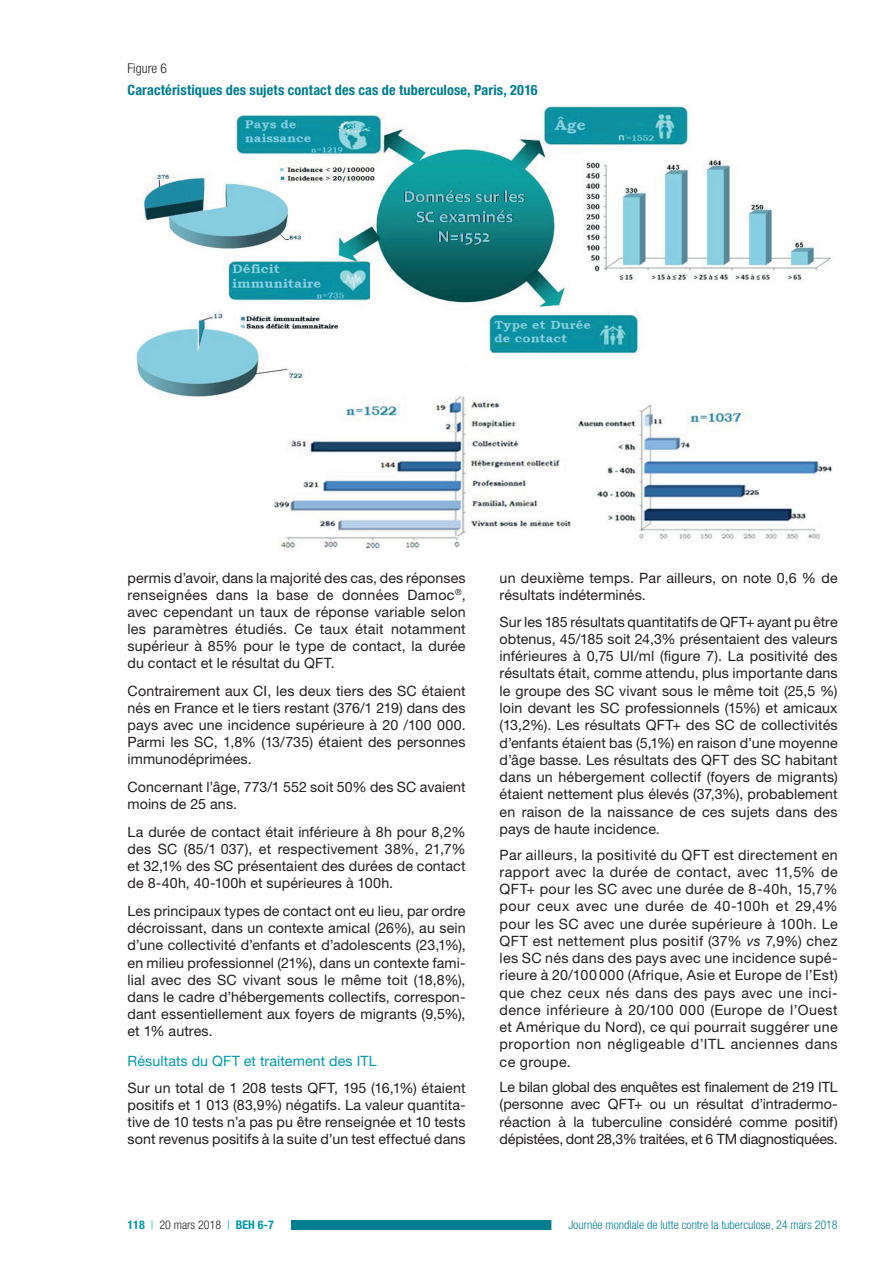
<style>
.page{position:relative;width:893px;height:1263px;background:#fff}
.page>*{position:absolute;margin:0;border:0;box-sizing:border-box;transform-origin:0 0}
.t1{font:14.25px/17.1px "Helvetica Neue LT Std";letter-spacing:.01em;color:#231f20;text-align:justify}
.t2{font:700 condensed 14.25px "Helvetica Neue LT Std";letter-spacing:.01em;color:#007c8f}
.t3{font:14.25px "Helvetica Neue LT Std";letter-spacing:.005em;color:#0098af}
.t4{font:300 condensed 13.5px "Helvetica Neue LT Std";color:#231f20}
.t5{font:300 condensed 12px "Helvetica Neue LT Std";color:#007c8f}
.t6{font:300 condensed 12px "Helvetica Neue LT Std";color:#231f20}
.s1{font-style:italic}
.s2{font-weight:700;color:#0098af}
.s3{color:#0098af}
</style>
<div class="page">
<div style="left:242px;top:1221px;width:596px;height:9px;background:#007c8f"></div>
<div style="left:110px;top:1219px;width:181px;height:12px;background:#fff"></div>
<div style="left:551px;top:1218px;width:304px;height:13px;background:#fff"></div>
<img style="left:136px;top:106px;width:696px;height:443px">
<p class="t4" style="left:128px;top:61px;width:41px">Figure 6</p>
<p class="t2" style="left:128px;top:81px;width:411px">Caractéristiques des sujets contact des cas de tuberculose, Paris, 2016</p>
<p class="t1" style="left:128px;top:569px;width:340px">permis d’avoir, dans la majorité des cas, des réponses renseignées dans la base de données Damoc<sup>®</sup>, avec cependant un taux de réponse variable selon les paramètres étudiés. Ce taux était notamment supérieur à 85% pour le type de contact, la durée du contact et le résultat du QFT.</p>
<p class="t1" style="left:128px;top:682px;width:340px">Contrairement aux CI, les deux tiers des SC étaient nés en France et le tiers restant (376/1 219) dans des pays avec une incidence supérieure à 20 /100 000.<br>Parmi les SC, 1,8% (13/735) étaient des personnes immunodéprimées.</p>
<p class="t1" style="left:128px;top:778px;width:340px">Concernant l’âge, 773/1 552 soit 50% des SC avaient moins de 25 ans.</p>
<p class="t1" style="left:128px;top:823px;width:340px">La durée de contact était inférieure à 8h pour 8,2% des SC (85/1 037), et respectivement 38%, 21,7% et 32,1% des SC présentaient des durées de contact de 8-40h, 40-100h et supérieures à 100h.</p>
<p class="t1" style="left:128px;top:902px;width:340px">Les principaux types de contact ont eu lieu, par ordre décroissant, dans un contexte amical (26%), au sein d’une collectivité d’enfants et d’adolescents (23,1%), en milieu professionnel (21%), dans un contexte fami&shy;lial avec des SC vivant sous le même toit (18,8%), dans le cadre d’hébergements collectifs, correspon&shy;dant essentiellement aux foyers de migrants (9,5%), et 1% autres.</p>
<p class="t3" style="left:128px;top:1052px;width:251px">Résultats du QFT et traitement des ITL</p>
<p class="t1" style="left:128px;top:1079px;width:340px">Sur un total de 1 208 tests QFT, 195 (16,1%) étaient positifs et 1 013 (83,9%) négatifs. La valeur quantita&shy;tive de 10 tests n’a pas pu être renseignée et 10 tests sont revenus positifs à la suite d’un test effectué dans</p>
<p class="t1" style="left:500px;top:569px;width:340px">un deuxième temps. Par ailleurs, on note 0,6 % de résultats indéterminés.</p>
<p class="t1" style="left:500px;top:613px;width:340px">Sur les 185 résultats quantitatifs de QFT+ ayant pu être obtenus, 45/185 soit 24,3% présentaient des valeurs inférieures à 0,75 UI/ml (figure 7). La positivité des résultats était, comme attendu, plus importante dans le groupe des SC vivant sous le même toit (25,5 %) loin devant les SC professionnels (15%) et amicaux (13,2%). Les résultats QFT+ des SC de collectivités d’enfants étaient bas (5,1%) en raison d’une moyenne d’âge basse. Les résultats des QFT des SC habitant dans un hébergement collectif (foyers de migrants) étaient nettement plus élevés (37,3%), probablement en raison de la naissance de ces sujets dans des pays de haute incidence.</p>
<p class="t1" style="left:500px;top:846px;width:340px">Par ailleurs, la positivité du QFT est directement en rapport avec la durée de contact, avec 11,5% de QFT+ pour les SC avec une durée de 8-40h, 15,7% pour ceux avec une durée de 40-100h et 29,4% pour les SC avec une durée supérieure à 100h. Le QFT est nettement plus positif (37% <span class="s1">vs</span> 7,9%) chez les SC nés dans des pays avec une incidence supé&shy;rieure à 20/100 000 (Afrique, Asie et Europe de l’Est) que chez ceux nés dans des pays avec une inci&shy;dence inférieure à 20/100 000 (Europe de l’Ouest et Amérique du Nord), ce qui pourrait suggérer une proportion non négligeable d’ITL anciennes dans ce groupe.</p>
<p class="t1" style="left:500px;top:1078px;width:340px">Le bilan global des enquêtes est finalement de 219 ITL (personne avec QFT+ ou un résultat d’intradermo&shy;réaction à la tuberculine considéré comme positif) dépistées, dont 28,3% traitées, et 6 TM diagnostiquées.</p>
<p class="t6" style="left:128px;top:1218px;width:148px"><span class="s2">118</span> <span class="s3">|</span> 20 mars 2018 <span class="s3">|</span> <span class="s2">BEH 6-7</span></p>
<p class="t5" style="left:568px;top:1218px;width:271px">Journée mondiale de lutte contre la tuberculose, 24 mars 2018</p>
</div>
